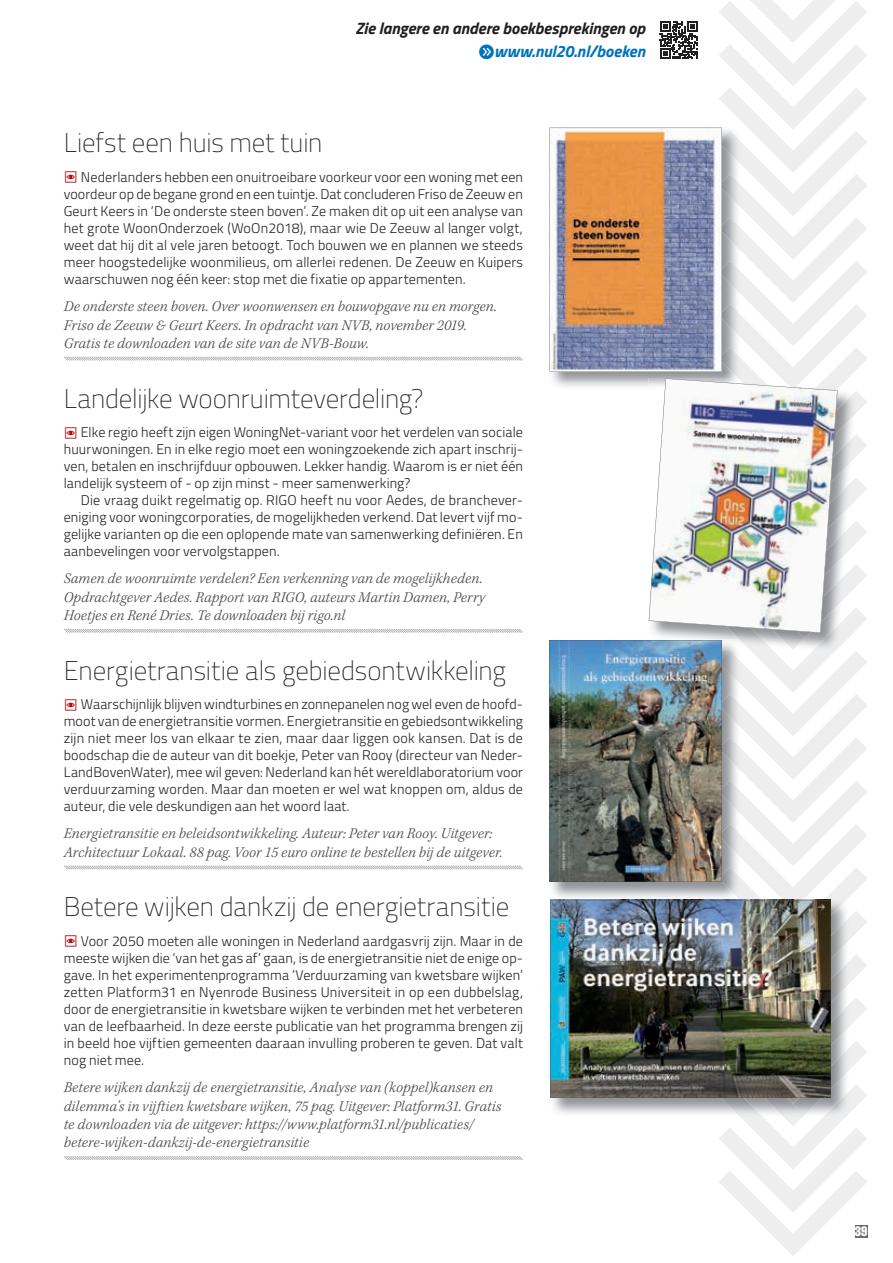
<style>
.page{position:relative;width:893px;height:1263px;background:#fff}
.page>*{position:absolute;margin:0;border:0;box-sizing:border-box;transform-origin:0 0}
.t1{font:100 27px "Titillium";letter-spacing:-.005em;color:#231f20}
.t2{font:italic 700 16.5px/23.2px "Titillium";color:#231f20;text-align:right}
.t3{font:italic 300 15.3px/18.5px "Kepler Std";letter-spacing:.01em;color:#4b4c4d}
.t4{font:300 14.1px/17px "Titillium";letter-spacing:.01em;color:#231f20;text-align:justify}
.t5{font:extra-condensed 13.5px "Helvetica";color:#fff}
.s1{font-family:"Button Bonus Circle Negative";font-weight:400;font-style:normal;font-size:18.3px;color:#0072bc}
.s2{color:#0072bc}
.s3{font-family:"Button Bonus Square Positive";font-weight:400;color:#b00d15}
</style>
<div class="page">
<svg style="left:804px;top:0;width:63px;height:1245px"></svg>
<svg style="left:719px;top:0;width:85px;height:1255px"></svg>
<div style="left:855px;top:1225px;width:12px;height:12px;background:#69696c"></div>
<svg style="left:660px;top:21px;width:37px;height:38px"></svg>
<svg style="left:64px;top:356px;width:459px;height:5px"></svg>
<svg style="left:64px;top:629px;width:459px;height:4px;background:#d3d3d5"></svg>
<svg style="left:64px;top:865px;width:459px;height:4px;background:#d5d5d7"></svg>
<svg style="left:64px;top:1156px;width:459px;height:4px;background:#d2d2d4"></svg>
<img style="left:719px;top:131px;width:21px;height:247px">
<svg style="left:550px;top:128px;width:172px;height:243px;background:#b59685"></svg>
<img style="left:804px;top:378px;width:52px;height:273px">
<img style="left:719px;top:633px;width:85px;height:18px">
<img style="left:649px;top:378px;width:188px;height:255px">
<img style="left:549px;top:640px;width:170px;height:260px">
<img style="left:719px;top:651px;width:21px;height:249px">
<img style="left:722px;top:640px;width:8px;height:11px">
<svg style="left:730px;top:640px;width:10px;height:11px"></svg>
<img style="left:550px;top:640px;width:172px;height:242px">
<img style="left:550px;top:900px;width:169px;height:214px">
<img style="left:804px;top:900px;width:45px;height:216px">
<img style="left:719px;top:1097px;width:85px;height:19px">
<img style="left:551px;top:900px;width:279px;height:197px">
<p class="t2" style="left:356px;top:15px;width:291px">Zie langere en andere boekbesprekingen op <span class="s1">g</span><span class="s2">www.nul20.nl/boeken</span></p>
<h1 class="t1" style="left:64px;top:124px;width:260px">Liefst een huis met tuin</h1>
<p class="t4" style="left:64px;top:168px;width:461px"><span class="s3">\</span> Nederlanders hebben een onuitroeibare voorkeur voor een woning met een voordeur op de begane grond en een tuintje. Dat concluderen Friso de Zeeuw en Geurt Keers in ‘De onderste steen boven’. Ze maken dit op uit een analyse van het grote WoonOnderzoek (WoOn2018), maar wie De Zeeuw al langer volgt, weet dat hij dit al vele jaren betoogt. Toch bouwen we en plannen we steeds meer hoogstedelijke woonmilieus, om allerlei redenen. De Zeeuw en Kuipers waarschuwen nog één keer: stop met die fixatie op appartementen.</p>
<p class="t3" style="left:64px;top:298px;width:435px">De onderste steen boven. Over woonwensen en bouwopgave nu en morgen.<br>Friso de Zeeuw &amp; Geurt Keers. In opdracht van NVB, november 2019.<br>Gratis te downloaden van de site van de NVB-Bouw.</p>
<h1 class="t1" style="left:64px;top:379px;width:361px">Landelijke woonruimteverdeling?</h1>
<p class="t4" style="left:64px;top:423px;width:461px"><span class="s3">\</span> Elke regio heeft zijn eigen WoningNet-variant voor het verdelen van sociale huurwoningen. En in elke regio moet een woningzoekende zich apart inschrij&shy;ven, betalen en inschrijfduur opbouwen. Lekker handig. Waarom is er niet één landelijk systeem of - op zijn minst - meer samenwerking?</p>
<p class="t4" style="left:64px;top:491px;width:461px;text-indent:17px">Die vraag duikt regelmatig op. RIGO heeft nu voor Aedes, de branchever&shy;eniging voor woningcorporaties, de mogelijkheden verkend. Dat levert vijf mo&shy;gelijke varianten op die een oplopende mate van samenwerking definiëren. En aanbevelingen voor vervolgstappen.</p>
<p class="t3" style="left:64px;top:570px;width:423px">Samen de woonruimte verdelen? Een verkenning van de mogelijkheden.<br>Opdrachtgever Aedes. Rapport van RIGO, auteurs Martin Damen, Perry<br>Hoetjes en René Dries. Te downloaden bij rigo.nl</p>
<h1 class="t1" style="left:64px;top:651px;width:444px">Energietransitie als gebiedsontwikkeling</h1>
<p class="t4" style="left:64px;top:695px;width:461px"><span class="s3">\</span> Waarschijnlijk blijven windturbines en zonnepanelen nog wel even de hoofd&shy;moot van de energietransitie vormen. Energietransitie en gebiedsontwikkeling zijn niet meer los van elkaar te zien, maar daar liggen ook kansen. Dat is de boodschap die de auteur van dit boekje, Peter van Rooy (directeur van Neder-LandBovenWater), mee wil geven: Nederland kan hét wereldlaboratorium voor verduurzaming worden. Maar dan moeten er wel wat knoppen om, aldus de auteur, die vele deskundigen aan het woord laat.</p>
<p class="t3" style="left:64px;top:825px;width:440px">Energietransitie en beleidsontwikkeling. Auteur: Peter van Rooy. Uitgever:<br>Architectuur Lokaal. 88 pag. Voor 15 euro online te bestellen bij de uitgever.</p>
<h1 class="t1" style="left:64px;top:888px;width:447px">Betere wijken dankzij de energietransitie</h1>
<p class="t4" style="left:64px;top:932px;width:461px"><span class="s3">\</span> Voor 2050 moeten alle woningen in Nederland aardgasvrij zijn. Maar in de meeste wijken die ‘van het gas af’ gaan, is de energietransitie niet de enige op&shy;gave. In het experimentenprogramma ‘Verduurzaming van kwetsbare wijken’ zetten Platform31 en Nyenrode Business Universiteit in op een dubbelslag, door de energietransitie in kwetsbare wijken te verbinden met het verbeteren van de leefbaarheid. In deze eerste publicatie van het programma brengen zij in beeld hoe vijftien gemeenten daaraan invulling proberen te geven. Dat valt nog niet mee.</p>
<p class="t3" style="left:64px;top:1079px;width:439px">Betere wijken dankzij de energietransitie, Analyse van (koppel)kansen en dilemma’s in vijftien kwetsbare wijken, 75 pag. Uitgever: Platform31. Gratis te downloaden via de uitgever: https://www.platform31.nl/publicaties/ betere-wijken-dankzij-de-energietransitie</p>
<p class="t5" style="left:855px;top:1222px;width:14px">39</p>
</div>
